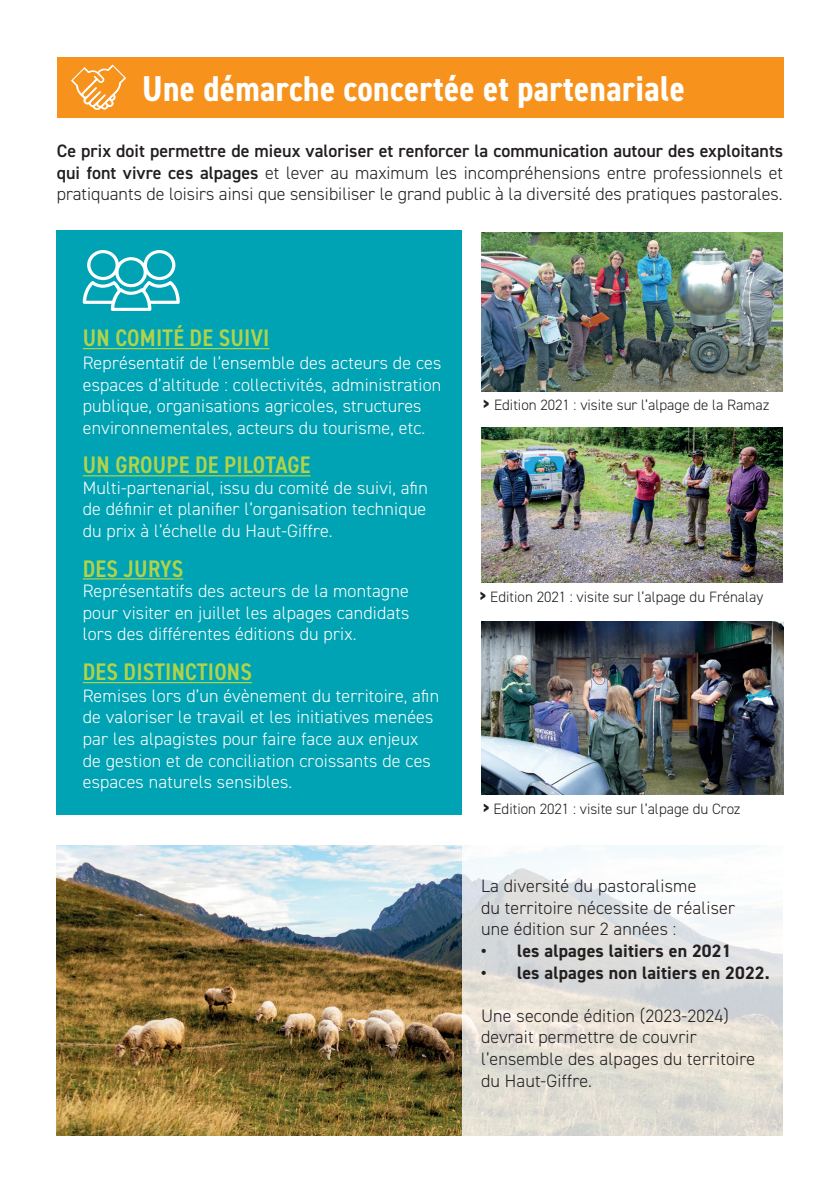
<style>
.page{position:relative;width:840px;height:1191px;background:#fff}
.page>*{position:absolute;margin:0;border:0;box-sizing:border-box;transform-origin:0 0}
.t1{font:700 condensed 36px "DIN2014";letter-spacing:.01em;color:#fff}
.t2{font:600 condensed 24px "DIN2014";letter-spacing:.01em;color:#b1d349}
.t3{font:300 18px/21.6px "DIN2014";letter-spacing:.01em;color:#fff}
.t4{font:300 18px/21.6px "DIN2014";letter-spacing:.01em;color:#231f20}
.t5{font:700 18px "DIN2014";letter-spacing:.01em;color:#231f20}
.t6{font:300 15px "DIN2014";color:#231f20}
.s1{font-weight:600}
.s2{font-weight:700;font-stretch:condensed;font-size:18px}
</style>
<div class="page">
<div style="left:57px;top:57px;width:725px;height:61px;background:#f7931d"></div>
<svg style="left:71px;top:64px;width:55px;height:46px"></svg>
<img style="left:56px;top:845px;width:405px;height:290px">
<svg style="left:461px;top:845px;width:322px;height:291px"></svg>
<div style="left:57px;top:231px;width:404px;height:583px;background:#00a3b3"></div>
<svg style="left:83px;top:250px;width:97px;height:61px"></svg>
<hr style="left:83px;top:348px;width:186px;height:1px;background:#b1d349">
<hr style="left:83px;top:475px;width:227px;height:1px;background:#b1d349">
<hr style="left:83px;top:578px;width:100px;height:1px;background:#b1d349">
<hr style="left:83px;top:682px;width:169px;height:1px;background:#b1d349">
<img style="left:481px;top:232px;width:301px;height:160px">
<img style="left:481px;top:427px;width:301px;height:155px">
<img style="left:481px;top:621px;width:301px;height:174px">
<h1 class="t1" style="left:142px;top:64px;width:544px">Une démarche concertée et partenariale</h1>
<p class="t4" style="left:57px;top:140px;width:727px;text-align:justify"><span class="s1">Ce prix doit permettre de mieux valoriser et renforcer la communication autour des exploitants qui font vivre ces alpages</span> et lever au maximum les incompréhensions entre professionnels et pratiquants de loisirs ainsi que sensibiliser le grand public à la diversité des pratiques pastorales.</p>
<h2 class="t2" style="left:83px;top:322px;width:188px">UN COMITÉ DE SUIVI</h2>
<p class="t3" style="left:83px;top:352px;width:360px">Représentatif de l’ensemble des acteurs de ces espaces d’altitude : collectivités, administration publique, organisations agricoles, structures environnementales, acteurs du tourisme, etc.</p>
<h2 class="t2" style="left:83px;top:449px;width:229px">UN GROUPE DE PILOTAGE</h2>
<p class="t3" style="left:83px;top:477px;width:346px;text-align:justify">Multi-partenarial, issu du comité de suivi, afin de définir et planifier l’organisation technique du prix à l’échelle du Haut-Giffre.</p>
<h2 class="t2" style="left:83px;top:552px;width:102px">DES JURYS</h2>
<p class="t3" style="left:83px;top:580px;width:328px;text-align:justify">Représentatifs des acteurs de la montagne pour visiter en juillet les alpages candidats lors des différentes éditions du prix.</p>
<h2 class="t2" style="left:83px;top:656px;width:171px">DES DISTINCTIONS</h2>
<p class="t3" style="left:83px;top:685px;width:358px">Remises lors d’un évènement du territoire, afin de valoriser le travail et les initiatives menées par les alpagistes pour faire face aux enjeux de gestion et de conciliation croissants de ces espaces naturels sensibles.</p>
<p class="t6" style="left:481px;top:396px;width:289px"><span class="s2">&gt;</span> Edition 2021 : visite sur l’alpage de la Ramaz</p>
<p class="t6" style="left:478px;top:588px;width:286px"><span class="s2">&gt;</span> Edition 2021 : visite sur l’alpage du Frénalay</p>
<p class="t6" style="left:481px;top:800px;width:260px"><span class="s2">&gt;</span> Edition 2021 : visite sur l’alpage du Croz</p>
<p class="t4" style="left:480px;top:875px;width:255px">La diversité du pastoralisme<br>du territoire nécessite de réaliser une édition sur 2 années :</p>
<p class="t5" style="left:480px;top:938px;width:252px">• les alpages laitiers en 2021</p>
<p class="t5" style="left:480px;top:960px;width:290px">• les alpages non laitiers en 2022.</p>
<p class="t4" style="left:480px;top:1004px;width:275px">Une seconde édition (2023-2024) devrait permettre de couvrir l’ensemble des alpages du territoire du Haut-Giffre.</p>
</div>
